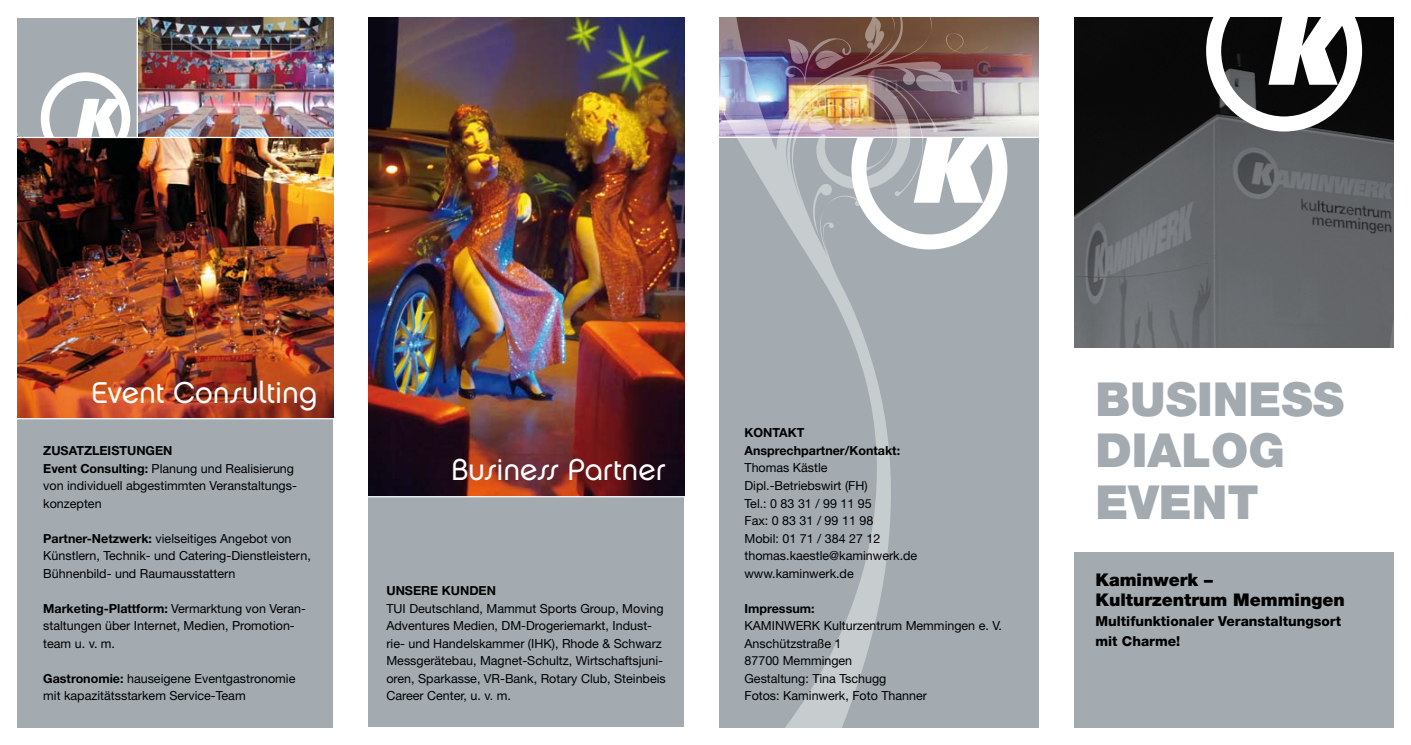
<style>
.page{position:relative;width:1411px;height:745px;background:#fff}
.page>*{position:absolute;margin:0;border:0;box-sizing:border-box;transform-origin:0 0}
.t1{font:900 46.88px/51.4px "Helvetica Neue";color:#a3abb1}
.t2{font:30px "Chalet London Nineteen Seventy";color:#fff}
.t3{font:900 17.5px/20px "Helvetica Neue";color:#000}
.t4{font:800 13.75px/20px "Helvetica Neue";color:#000}
.t5{font:12.5px/17.5px "Helvetica Neue";color:#000}
.t6{font:700 12.5px/17.5px "Helvetica Neue";color:#000}
.s1{font-weight:700}
</style>
<div class="page">
<div style="left:18px;top:18px;width:315px;height:708px;background:#a3abb1"></div>
<div style="left:369px;top:496px;width:315px;height:230px;background:#a3abb1"></div>
<div style="left:719px;top:18px;width:319px;height:708px;background:#a3abb1"></div>
<div style="left:1074px;top:18px;width:319px;height:708px;background:#a3abb1"></div>
<img style="left:1074px;top:18px;width:319px;height:329px">
<img style="left:369px;top:18px;width:315px;height:477px">
<div style="left:1074px;top:347px;width:319px;height:204px;background:#fff"></div>
<svg style="left:1205px;top:17px;width:156px;height:114px;background:#7c7c7d"></svg>
<img style="left:18px;top:138px;width:315px;height:280px">
<img style="left:138px;top:18px;width:195px;height:119px">
<svg style="left:41px;top:72px;width:89px;height:65px"></svg>
<hr style="left:364px;top:495px;width:325px;height:2px;background:#fff">
<hr style="left:13px;top:418px;width:325px;height:1px;background:#fff">
<hr style="left:16px;top:137px;width:325px;height:1px;background:#fff">
<hr style="left:137px;top:16px;width:1px;height:121px;background:#fff">
<svg style="left:938px;top:138px;width:69px;height:111px"></svg>
<img style="left:719px;top:18px;width:319px;height:119px">
<svg style="left:724px;top:116px;width:214px;height:612px"></svg>
<img style="left:719px;top:17px;width:268px;height:99px">
<hr style="left:718px;top:137px;width:325px;height:1px;background:#fff">
<h2 class="t2" style="left:91px;top:374px;width:227px">Event Consulting</h2>
<p class="t5" style="left:43px;top:441px;width:255px"><span class="s1">ZUSATZLEISTUNGEN<br>Event Consulting:</span> Planung und Realisierung von individuell abgestimmten Veranstaltungs&shy;konzepten</p>
<p class="t5" style="left:43px;top:529px;width:269px"><span class="s1">Partner-Netzwerk:</span> vielseitiges Angebot von<br>Künstlern, Technik- und Catering-Dienstleistern,<br>Bühnenbild- und Raumausstattern</p>
<p class="t5" style="left:43px;top:599px;width:264px"><span class="s1">Marketing-Plattform:</span> Vermarktung von Veran&shy;staltungen über Internet, Medien, Promotion&shy;team u. v. m.</p>
<p class="t5" style="left:43px;top:669px;width:254px"><span class="s1">Gastronomie:</span> hauseigene Eventgastronomie mit kapazitätsstarkem Service-Team</p>
<h2 class="t2" style="left:451px;top:451px;width:216px">Business Partner</h2>
<p class="t6" style="left:386px;top:581px;width:111px">UNSERE KUNDEN</p>
<p class="t5" style="left:386px;top:599px;width:281px">TUI Deutschland, Mammut Sports Group, Moving Adventures Medien, DM-Drogeriemarkt, Indust&shy;rie- und Handelskammer (IHK), Rhode &amp; Schwarz Messgerätebau, Magnet-Schultz, Wirtschaftsjuni&shy;oren, Sparkasse, VR-Bank, Rotary Club, Steinbeis Career Center, u. v. m.</p>
<p class="t6" style="left:744px;top:423px;width:157px">KONTAKT<br>Ansprechpartner/Kontakt:</p>
<p class="t5" style="left:744px;top:459px;width:174px">Thomas Kästle<br>Dipl.-Betriebswirt (FH)<br>Tel.: 0 83 31 / 99 11 95<br>Fax: 0 83 31 / 99 11 98<br>Mobil: 01 71 / 384 27 12 thomas.kaestle@kaminwerk.de www.kaminwerk.de</p>
<p class="t6" style="left:744px;top:598px;width:72px">Impressum:</p>
<p class="t5" style="left:744px;top:616px;width:259px">KAMINWERK Kulturzentrum Memmingen e. V.<br>Anschützstraße 1<br>87700 Memmingen<br>Gestaltung: Tina Tschugg<br>Fotos: Kaminwerk, Foto Thanner</p>
<h1 class="t1" style="left:1095px;top:373px;width:250px">BUSINESS<br>DIALOG<br>EVENT</h1>
<h3 class="t3" style="left:1095px;top:568px;width:251px">Kaminwerk –<br>Kulturzentrum Memmingen</h3>
<p class="t4" style="left:1095px;top:610px;width:247px">Multifunktionaler Veranstaltungsort mit Charme!</p>
</div>
